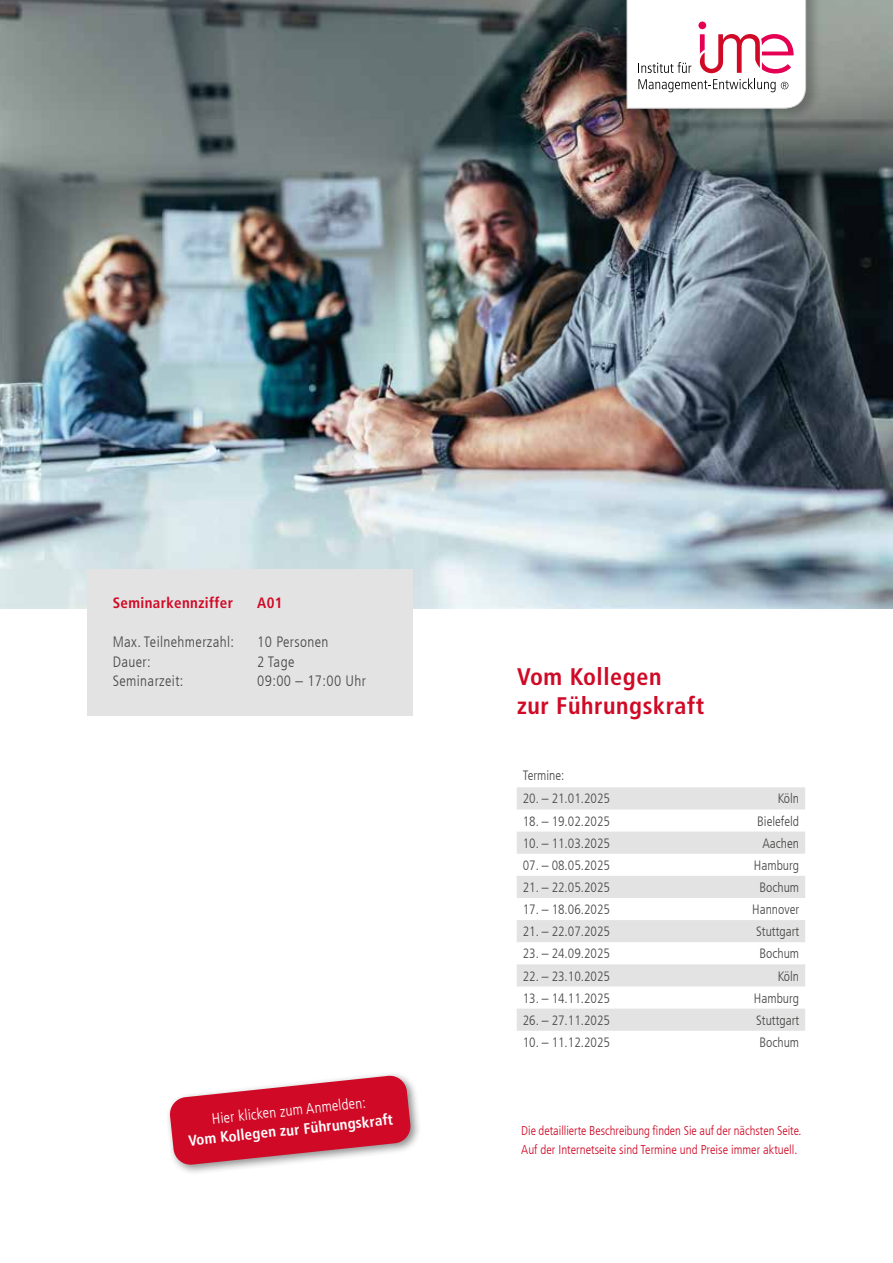
<style>
.page{position:relative;width:893px;height:1263px;background:#fff}
.page>*{position:absolute;margin:0;border:0;box-sizing:border-box;transform-origin:0 0}
.t1{font:700 condensed 24px/29.2px "Frutiger LT Com";letter-spacing:.025em;color:#d00a26}
.t2{font:300 condensed 15px "Frutiger LT Com";letter-spacing:.025em;color:#484847}
.t3{font:700 condensed 15px "Frutiger LT Com";color:#fff}
.t4{font:300 condensed 15px "Frutiger LT Com";color:#fff}
.t5{font:700 condensed 15px "Frutiger LT Com";letter-spacing:.025em;color:#d00a26}
.t6{font:300 condensed 13.5px "Frutiger LT Com";color:#484847}
.t7{font:300 condensed 12.75px/19.5px "Frutiger LT Com";color:#d00a26}
</style>
<div class="page">
<img style="left:0;top:0;width:893px;height:608px">
<div style="left:625px;top:0;width:197px;height:123px;background:#000;opacity:.25"></div>
<svg style="left:627px;top:0;width:179px;height:109px"></svg>
<div style="left:165px;top:1071px;width:257px;height:104px;background:#000;opacity:.45"></div>
<svg style="left:169px;top:1075px;width:242px;height:90px"></svg>
<div style="left:87px;top:569px;width:325px;height:146px;background:#e3e3e3"></div>
<svg style="left:517px;top:787px;width:288px;height:244px;fill:#e3e3e3"></svg>
<p class="t5" style="left:113px;top:594px;width:122px">Seminarkennziffer</p>
<p class="t5" style="left:257px;top:594px;width:27px">A01</p>
<p class="t2" style="left:113px;top:633px;width:123px">Max. Teilnehmerzahl:</p>
<p class="t2" style="left:257px;top:633px;width:73px">10 Personen</p>
<p class="t2" style="left:113px;top:653px;width:39px">Dauer:</p>
<p class="t2" style="left:257px;top:653px;width:39px">2 Tage</p>
<p class="t2" style="left:113px;top:672px;width:72px">Seminarzeit:</p>
<p class="t2" style="left:257px;top:672px;width:110px">09:00 – 17:00 Uhr</p>
<h1 class="t1" style="left:517px;top:662px;width:189px">Vom Kollegen<br>zur Führungskraft</h1>
<p class="t4" style="left:211px;top:1110px;width:156px;rotate:-6deg">Hier klicken zum Anmelden:</p>
<p class="t3" style="left:188px;top:1132px;width:207px;rotate:-6deg">Vom Kollegen zur Führungskraft</p>
<p class="t6" style="left:523px;top:768px;width:43px">Termine:</p>
<p class="t6" style="left:523px;top:791px;width:89px">20. – 21.01.2025</p>
<p class="t6" style="left:778px;top:791px;width:23px">Köln</p>
<p class="t6" style="left:523px;top:813px;width:89px">18. – 19.02.2025</p>
<p class="t6" style="left:757px;top:813px;width:44px">Bielefeld</p>
<p class="t6" style="left:523px;top:835px;width:89px">10. – 11.03.2025</p>
<p class="t6" style="left:762px;top:835px;width:38px">Aachen</p>
<p class="t6" style="left:523px;top:857px;width:89px">07. – 08.05.2025</p>
<p class="t6" style="left:754px;top:857px;width:47px">Hamburg</p>
<p class="t6" style="left:523px;top:879px;width:89px">21. – 22.05.2025</p>
<p class="t6" style="left:759px;top:879px;width:41px">Bochum</p>
<p class="t6" style="left:523px;top:902px;width:89px">17. – 18.06.2025</p>
<p class="t6" style="left:752px;top:902px;width:49px">Hannover</p>
<p class="t6" style="left:523px;top:924px;width:89px">21. – 22.07.2025</p>
<p class="t6" style="left:756px;top:924px;width:45px">Stuttgart</p>
<p class="t6" style="left:523px;top:946px;width:89px">23. – 24.09.2025</p>
<p class="t6" style="left:759px;top:946px;width:41px">Bochum</p>
<p class="t6" style="left:523px;top:968px;width:89px">22. – 23.10.2025</p>
<p class="t6" style="left:778px;top:968px;width:23px">Köln</p>
<p class="t6" style="left:523px;top:990px;width:89px">13. – 14.11.2025</p>
<p class="t6" style="left:754px;top:990px;width:47px">Hamburg</p>
<p class="t6" style="left:523px;top:1012px;width:89px">26. – 27.11.2025</p>
<p class="t6" style="left:756px;top:1012px;width:45px">Stuttgart</p>
<p class="t6" style="left:523px;top:1034px;width:89px">10. – 11.12.2025</p>
<p class="t6" style="left:759px;top:1034px;width:41px">Bochum</p>
<p class="t7" style="left:521px;top:1121px;width:282px">Die detaillierte Beschreibung finden Sie auf der nächsten Seite.<br>Auf der Internetseite sind Termine und Preise immer aktuell.</p>
</div>
